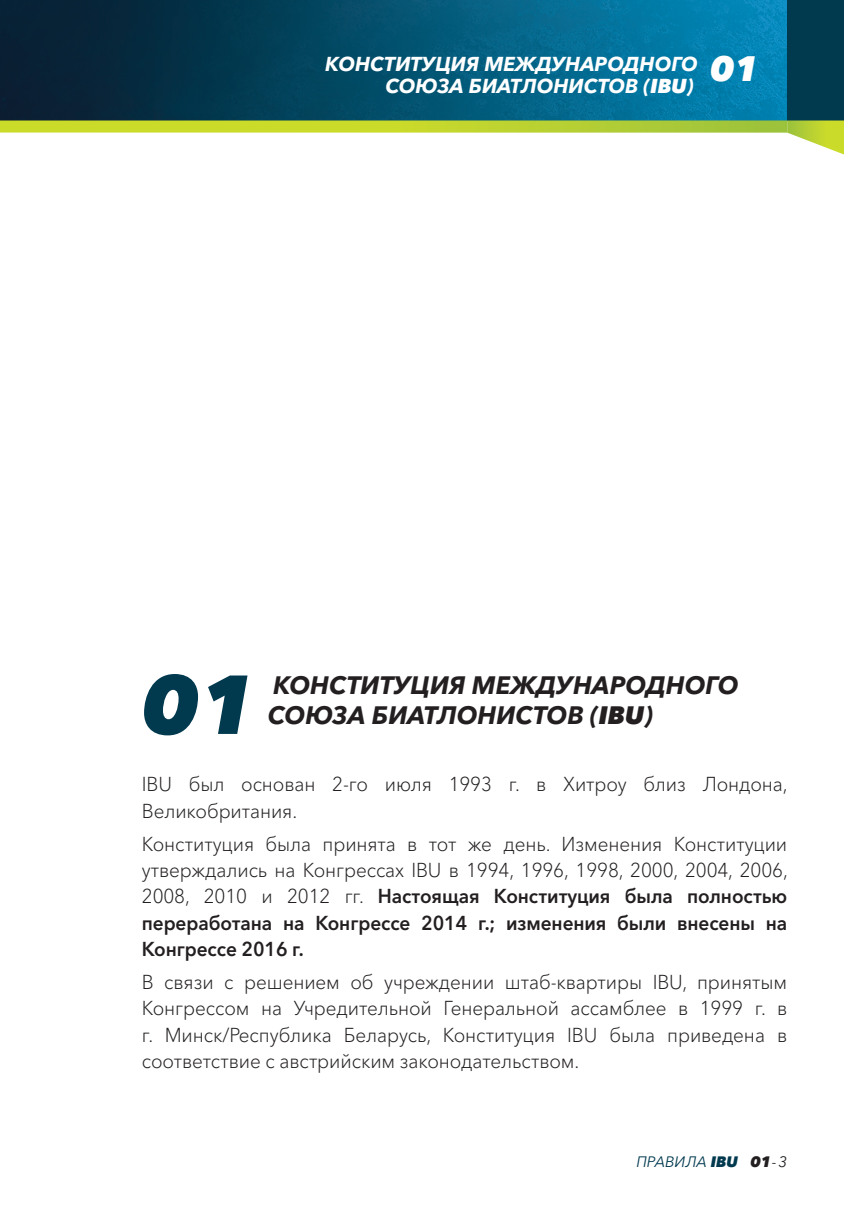
<style>
.page{position:relative;width:844px;height:1205px;background:#fff}
.page>*{position:absolute;margin:0;border:0;box-sizing:border-box;transform-origin:0 0}
.t1{font:italic 800 82.5px "Avenir Next W1 G";color:#01394f}
.t2{font:italic 700 25px "Avenir Next W1 G";color:#231f20}
.t3{font:300 20px/26.2px "Avenir Next W1 G";letter-spacing:-.005em;color:#231f20;text-align:justify;scale:.95 1}
.t4{font:italic 700 20px/22.5px "Avenir Next W1 G";color:#fff}
.t5{font:italic 15px "Avenir Next W1 G";color:#01394f}
.s1{font-weight:800}
.s2{font-weight:600}
.s3{font-weight:800;color:#231f20}
.s4{color:#231f20}
</style>
<div class="page">
<img style="left:1px;top:0;width:786px;height:120px">
<div style="left:787px;top:0;width:56px;height:120px;background:#01394f"></div>
<svg style="left:787px;top:120px;width:56px;height:34px"></svg>
<svg style="left:0;top:120px;width:787px;height:13px;background:#b9d037"></svg>
<img style="left:0;top:0;width:1px;height:120px">
<p class="t4" style="left:385px;top:53px;width:375px;text-indent:-60px">КОНСТИТУЦИЯ МЕЖДУНАРОДНОГО<br>СОЮЗА БИАТЛОНИСТОВ (<span class="s1">IBU</span>) <sup>01</sup></p>
<h1 class="t1" style="left:142px;top:654px;width:116px">01</h1>
<p class="t2" style="left:273px;top:669px;width:467px">КОНСТИТУЦИЯ МЕЖДУНАРОДНОГО</p>
<p class="t2" style="left:268px;top:699px;width:387px">СОЮЗА БИАТЛОНИСТОВ (<span class="s1">IBU</span>)</p>
<p class="t3" style="left:142px;top:771px;width:681px">IBU был основан 2-го июля 1993 г. в Хитроу близ Лондона,<br>Великобритания.</p>
<p class="t3" style="left:142px;top:831px;width:681px">Конституция была принята в тот же день. Изменения Конституции утверждались на Конгрессах IBU в 1994, 1996, 1998, 2000, 2004, 2006, 2008, 2010 и 2012 гг. <span class="s2">Настоящая Конституция была полностью переработана на Конгрессе 2014 г.; изменения были внесены на Конгрессе 2016 г.</span></p>
<p class="t3" style="left:142px;top:969px;width:680px">В связи с решением об учреждении штаб-квартиры IBU, принятым Конгрессом на Учредительной Генеральной ассамблее в 1999 г. в г. Минск/Республика Беларусь, Конституция IBU была приведена в соответствие с австрийским законодательством.</p>
<p class="t5" style="left:636px;top:1152px;width:152px">ПРАВИЛА <span class="s1">IBU</span> <span class="s3">01</span><span class="s4">-3</span></p>
</div>
